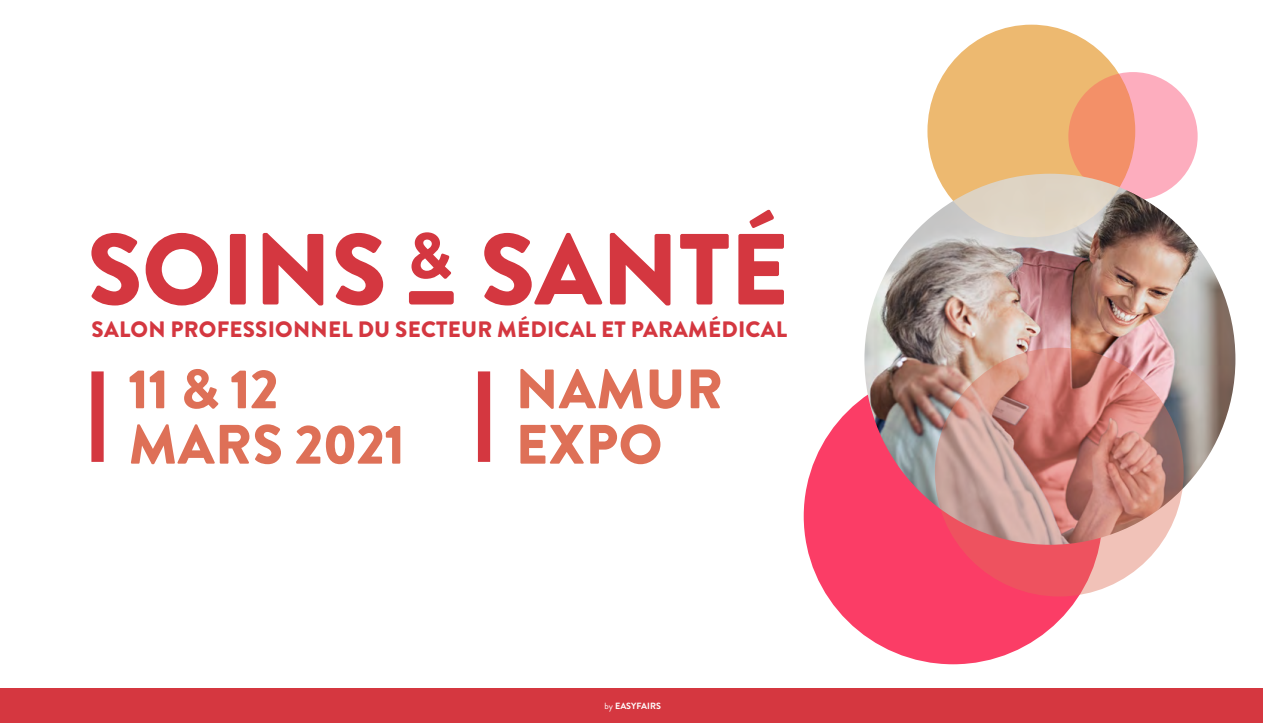
<style>
.page{position:relative;width:1263px;height:723px;background:#fff}
.page>*{position:absolute;margin:0;border:0;box-sizing:border-box;transform-origin:0 0}
.t1{font:900 55.35px/55.3px "Brandon Grotesque";letter-spacing:-.01em;color:#de7057}
.t2{font:900 55.35px/55.3px "Brandon Grotesque";letter-spacing:.01em;color:#de7057}
.t3{font:900 22.35px "Brandon Grotesque";letter-spacing:.01em;color:#d43740}
.t4{font:700 9px "Brandon Grotesque";color:#fff}
.s1{font-weight:400}
</style>
<div class="page">
<div style="left:91px;top:371px;width:13px;height:91px;background:#d43740"></div>
<div style="left:478px;top:371px;width:12px;height:91px;background:#d43740"></div>
<svg style="left:411px;top:232px;width:41px;height:47px"></svg>
<div style="left:409px;top:291px;width:45px;height:13px;background:#d43740;border-radius:3px"></div>
<svg style="left:91px;top:233px;width:48px;height:72px"></svg>
<svg style="left:146px;top:233px;width:72px;height:72px"></svg>
<div style="left:230px;top:234px;width:16px;height:70px;background:#d43740;border-radius:2px"></div>
<svg style="left:263px;top:233px;width:60px;height:72px"></svg>
<svg style="left:335px;top:233px;width:48px;height:72px"></svg>
<svg style="left:484px;top:233px;width:119px;height:72px"></svg>
<svg style="left:610px;top:233px;width:60px;height:72px"></svg>
<svg style="left:680px;top:234px;width:49px;height:70px"></svg>
<svg style="left:738px;top:210px;width:46px;height:94px"></svg>
<div style="left:1068px;top:72px;width:129px;height:128px;background:#fdadbe;border-radius:50%"></div>
<div style="left:804px;top:368px;width:298px;height:296px;background:#fb3d66;border-radius:50%"></div>
<img style="left:864px;top:174px;width:371px;height:371px;border-radius:185px">
<svg style="left:935px;top:348px;width:249px;height:248px;background:#ce8680"></svg>
<svg style="left:927px;top:25px;width:208px;height:212px;background:#ebb880"></svg>
<div style="left:0;top:689px;width:1263px;height:34px;background:#d53740"></div>
<p class="t3" style="left:92px;top:313px;width:697px">SALON PROFESSIONNEL DU SECTEUR MÉDICAL ET PARAMÉDICAL</p>
<h1 class="t1" style="left:128px;top:362px;width:278px">11 &amp; 12<br>MARS 2021</h1>
<h1 class="t2" style="left:516px;top:362px;width:209px">NAMUR<br>EXPO</h1>
<p class="t4" style="left:604px;top:700px;width:58px"><span class="s1">by</span> EASYFAIRS</p>
</div>
